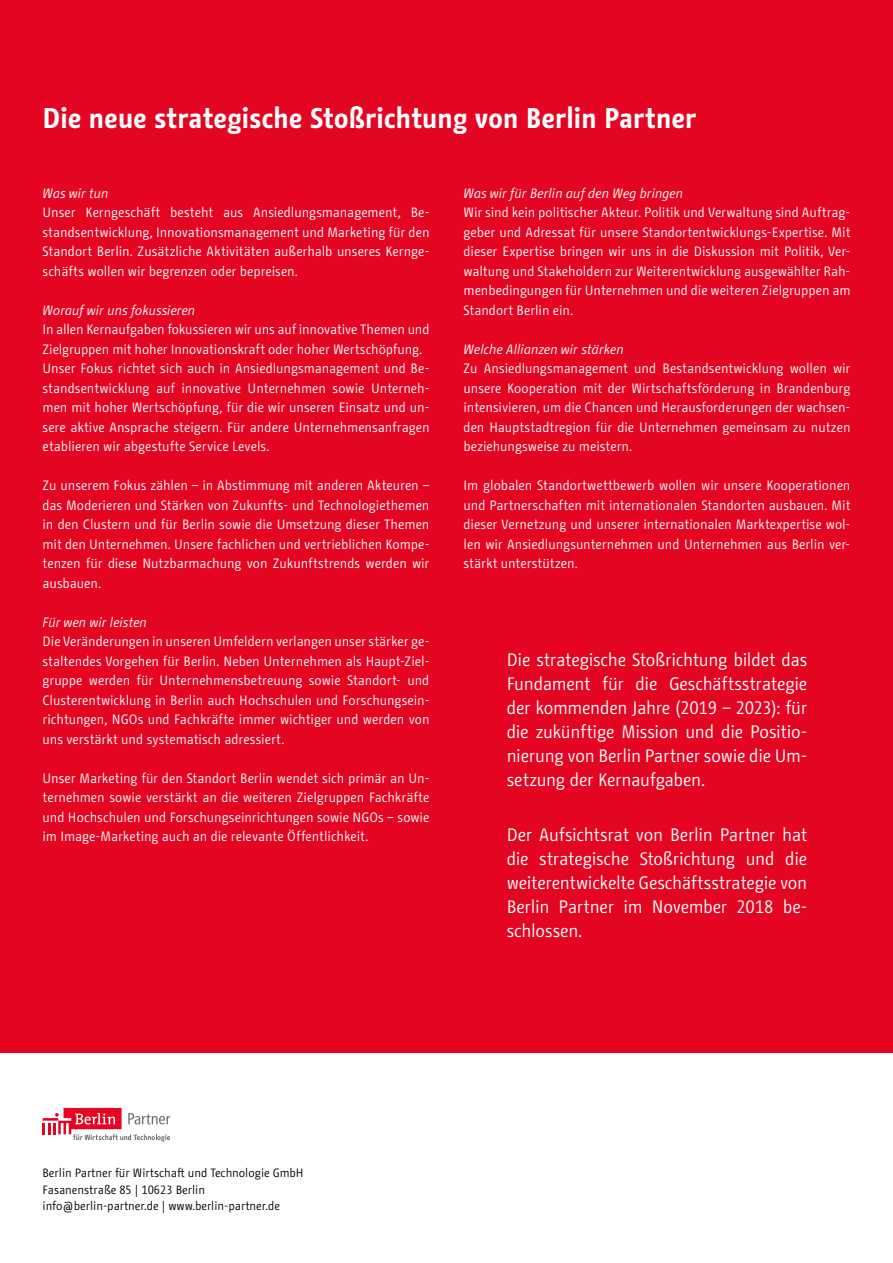
<style>
.page{position:relative;width:893px;height:1263px;background:#fff}
.page>*{position:absolute;margin:0;border:0;box-sizing:border-box;transform-origin:0 0}
.Überschrift_1_Hauptt{font:700 28.5px "BMF Change";letter-spacing:-.01em;color:#fff}
.Marginalspalte_7_14{font:18px/24px "BMF Change";letter-spacing:-.015em;color:#fff;text-align:justify}
.Marginalspalte_7_14-2{font:13.5px/19.5px "BMF Change";color:#fff;text-align:justify}
.Marginalspalte_7_14-3{font:italic 13.5px "BMF Change";color:#fff}
.Absender_8_11_pt{font:12px "BMF Change";color:#000}
</style>
<div class="page">
<div style="left:0;top:0;width:893px;height:1053px;background:#e30521"></div>
<svg style="left:43px;top:1108px;width:127px;height:33px"></svg>
<p class="Überschrift_1_Hauptt" style="left:43px;top:99px;width:655px">Die neue strategische Stoßrichtung von Berlin Partner</p>
<p class="Marginalspalte_7_14-3" style="left:43px;top:184px;width:68px">Was wir tun</p>
<p class="Marginalspalte_7_14-2" style="left:43px;top:203px;width:388px">Unser Kerngeschäft besteht aus Ansiedlungsmanagement, Be&shy;standsentwicklung, Innovationsmanagement und Marketing für den Standort Berlin. Zusätzliche Aktivitäten außerhalb unseres Kernge&shy;schäfts wollen wir begrenzen oder bepreisen.</p>
<p class="Marginalspalte_7_14-3" style="left:43px;top:301px;width:154px">Worauf wir uns fokussieren</p>
<p class="Marginalspalte_7_14-2" style="left:43px;top:320px;width:388px">In allen Kernaufgaben fokussieren wir uns auf innovative Themen und<br>Zielgruppen mit hoher Innovationskraft oder hoher Wertschöpfung.</p>
<p class="Marginalspalte_7_14-2" style="left:43px;top:359px;width:388px">Unser Fokus richtet sich auch in Ansiedlungsmanagement und Be&shy;standsentwicklung auf innovative Unternehmen sowie Unterneh&shy;men mit hoher Wertschöpfung, für die wir unseren Einsatz und un&shy;sere aktive Ansprache steigern. Für andere Unternehmensanfragen etablieren wir abgestufte Service Levels.</p>
<p class="Marginalspalte_7_14-2" style="left:43px;top:476px;width:388px">Zu unserem Fokus zählen – in Abstimmung mit anderen Akteuren – das Moderieren und Stärken von Zukunfts- und Technologiethemen in den Clustern und für Berlin sowie die Umsetzung dieser Themen mit den Unternehmen. Unsere fachlichen und vertrieblichen Kompe&shy;tenzen für diese Nutzbarmachung von Zukunftstrends werden wir ausbauen.</p>
<p class="Marginalspalte_7_14-3" style="left:43px;top:613px;width:106px">Für wen wir leisten</p>
<p class="Marginalspalte_7_14-2" style="left:43px;top:632px;width:388px">Die Veränderungen in unseren Umfeldern verlangen unser stärker ge&shy;staltendes Vorgehen für Berlin. Neben Unternehmen als Haupt-Ziel&shy;gruppe werden für Unternehmensbetreuung sowie Standort- und Clusterentwicklung in Berlin auch Hochschulen und Forschungsein&shy;richtungen, NGOs und Fachkräfte immer wichtiger und werden von uns verstärkt und systematisch adressiert.</p>
<p class="Marginalspalte_7_14-2" style="left:43px;top:768px;width:388px">Unser Marketing für den Standort Berlin wendet sich primär an Un&shy;ternehmen sowie verstärkt an die weiteren Zielgruppen Fachkräfte und Hochschulen und Forschungseinrichtungen sowie NGOs – sowie im Image-Marketing auch an die relevante Öffentlichkeit.</p>
<p class="Marginalspalte_7_14-3" style="left:463px;top:184px;width:221px">Was wir für Berlin auf den Weg bringen</p>
<p class="Marginalspalte_7_14-2" style="left:463px;top:203px;width:388px">Wir sind kein politischer Akteur. Politik und Verwaltung sind Auftrag&shy;geber und Adressat für unsere Standortentwicklungs-Expertise. Mit dieser Expertise bringen wir uns in die Diskussion mit Politik, Ver&shy;waltung und Stakeholdern zur Weiterentwicklung ausgewählter Rah&shy;menbedingungen für Unternehmen und die weiteren Zielgruppen am Standort Berlin ein.</p>
<p class="Marginalspalte_7_14-3" style="left:463px;top:340px;width:162px">Welche Allianzen wir stärken</p>
<p class="Marginalspalte_7_14-2" style="left:463px;top:359px;width:388px">Zu Ansiedlungsmanagement und Bestandsentwicklung wollen wir unsere Kooperation mit der Wirtschaftsförderung in Brandenburg intensivieren, um die Chancen und Herausforderungen der wachsen&shy;den Hauptstadtregion für die Unternehmen gemeinsam zu nutzen beziehungsweise zu meistern.</p>
<p class="Marginalspalte_7_14-2" style="left:463px;top:476px;width:388px">Im globalen Standortwettbewerb wollen wir unsere Kooperationen und Partnerschaften mit internationalen Standorten ausbauen. Mit dieser Vernetzung und unserer internationalen Marktexpertise wol&shy;len wir Ansiedlungsunternehmen und Unternehmen aus Berlin ver&shy;stärkt unterstützen.</p>
<p class="Marginalspalte_7_14" style="left:507px;top:647px;width:302px">Die strategische Stoßrichtung bildet das Fundament für die Geschäftsstrategie der kommenden Jahre (2019 – 2023): für die zukünftige Mission und die Positio&shy;nierung von Berlin Partner sowie die Um&shy;setzung der Kernaufgaben.</p>
<p class="Marginalspalte_7_14" style="left:507px;top:823px;width:302px">Der Aufsichtsrat von Berlin Partner hat die strategische Stoßrichtung und die weiterentwickelte Geschäftsstrategie von Berlin Partner im November 2018 be&shy;schlossen.</p>
<p class="Absender_8_11_pt" style="left:43px;top:1165px;width:263px">Berlin Partner für Wirtschaft und Technologie GmbH</p>
<p class="Absender_8_11_pt" style="left:43px;top:1182px;width:164px">Fasanenstraße 85 | 10623 Berlin</p>
<p class="Absender_8_11_pt" style="left:43px;top:1198px;width:239px">info@berlin-partner.de | www.berlin-partner.de</p>
</div>
